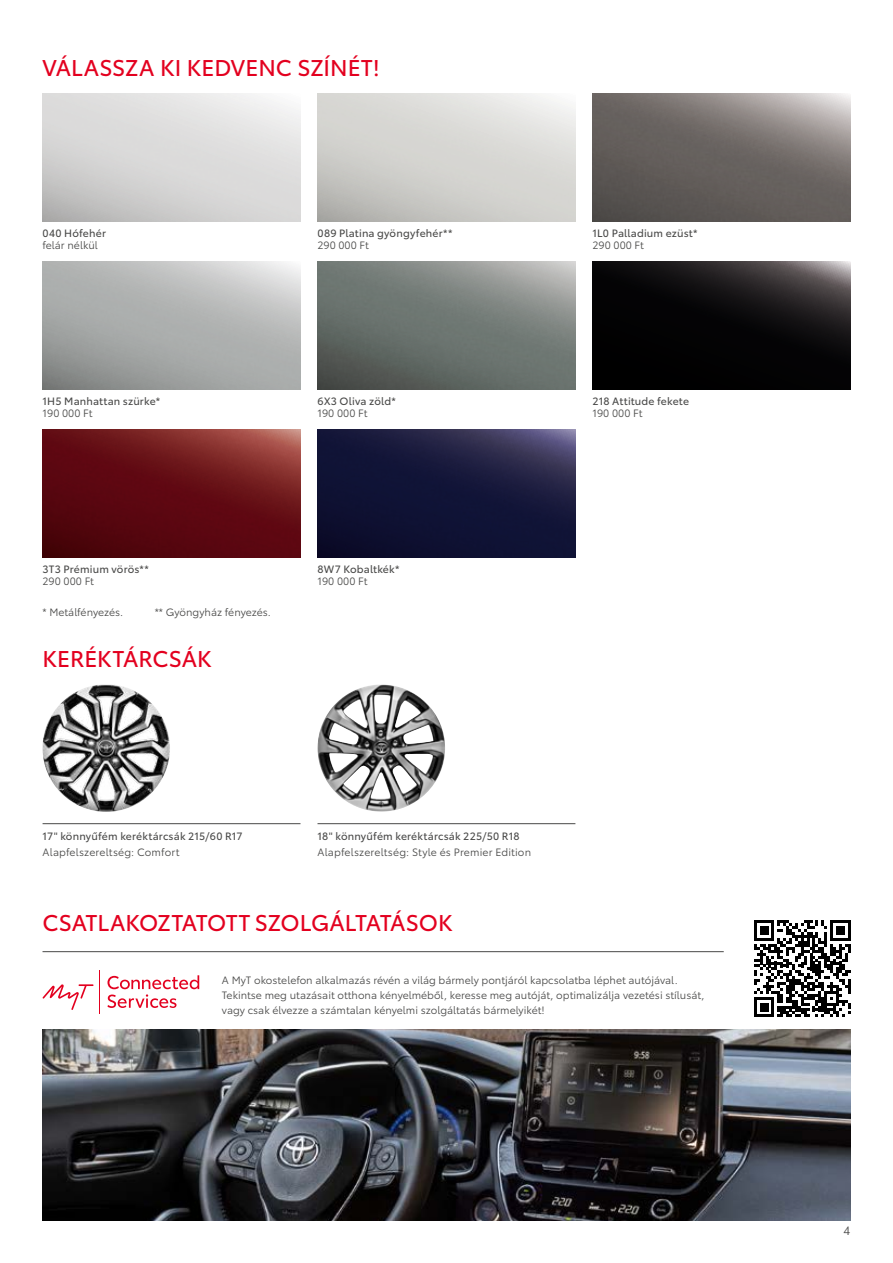
<style>
.page{position:relative;width:893px;height:1263px;background:#fff}
.page>*{position:absolute;margin:0;border:0;box-sizing:border-box;transform-origin:0 0}
.t1{font:22.5px "Toyota Type";letter-spacing:-.005em;color:#e3001f}
.t2{font:12px "Toyota Type";color:#494948}
.t3{font:10.5px/15px "Toyota Type";color:#494948}
.t4{font:10.5px "Toyota Type";letter-spacing:.015em;color:#494948}
</style>
<div class="page">
<img style="left:317px;top:684px;width:128px;height:128px">
<img style="left:42px;top:684px;width:128px;height:128px;border-radius:64px">
<hr style="left:43px;top:823px;width:257px;height:1px;background:#494948">
<hr style="left:317px;top:823px;width:258px;height:1px;background:#494948">
<img style="left:43px;top:1029px;width:807px;height:191px">
<svg style="left:107px;top:975px;width:92px;height:33px"></svg>
<hr style="left:99px;top:970px;width:1px;height:44px;background:#e3001f">
<svg style="left:43px;top:984px;width:51px;height:26px"></svg>
<hr style="left:43px;top:951px;width:681px;height:1px;background:#494948">
<svg style="left:754px;top:920px;width:97px;height:97px"></svg>
<div style="left:315px;top:91px;width:261px;height:130px;background:#2e2520;opacity:.5"></div>
<div style="left:590px;top:259px;width:261px;height:130px;background:#2e2520;opacity:.5"></div>
<div style="left:40px;top:91px;width:261px;height:130px;background:#2e2520;opacity:.5"></div>
<div style="left:590px;top:91px;width:261px;height:130px;background:#2e2520;opacity:.5"></div>
<div style="left:40px;top:427px;width:261px;height:130px;background:#2e2520;opacity:.5"></div>
<div style="left:315px;top:259px;width:261px;height:130px;background:#2e2520;opacity:.5"></div>
<div style="left:40px;top:259px;width:261px;height:130px;background:#2e2520;opacity:.5"></div>
<div style="left:314px;top:427px;width:261px;height:130px;background:#2e2520;opacity:.5"></div>
<h1 class="t1" style="left:43px;top:51px;width:339px">VÁLASSZA KI KEDVENC SZÍNÉT!</h1>
<p class="t4" style="left:43px;top:226px;width:65px">040 Hófehér</p>
<p class="t3" style="left:43px;top:237px;width:57px">felár nélkül</p>
<p class="t4" style="left:43px;top:394px;width:119px">1H5 Manhattan szürke*</p>
<p class="t3" style="left:43px;top:405px;width:52px">190 000 Ft</p>
<p class="t4" style="left:317px;top:226px;width:136px">089 Platina gyöngyfehér**</p>
<p class="t3" style="left:317px;top:237px;width:53px">290 000 Ft</p>
<p class="t4" style="left:317px;top:394px;width:80px">6X3 Oliva zöld*</p>
<p class="t3" style="left:317px;top:405px;width:52px">190 000 Ft</p>
<p class="t4" style="left:43px;top:562px;width:108px">3T3 Prémium vörös**</p>
<p class="t3" style="left:43px;top:573px;width:53px">290 000 Ft</p>
<p class="t3" style="left:43px;top:604px;width:82px">* Metálfényezés.</p>
<p class="t3" style="left:155px;top:604px;width:118px">** Gyöngyház fényezés.</p>
<h1 class="t1" style="left:43px;top:642px;width:171px">KERÉKTÁRCSÁK</h1>
<p class="t4" style="left:317px;top:562px;width:84px">8W7 Kobaltkék*</p>
<p class="t3" style="left:317px;top:573px;width:52px">190 000 Ft</p>
<p class="t4" style="left:592px;top:226px;width:107px">1L0 Palladium ezüst*</p>
<p class="t3" style="left:592px;top:237px;width:53px">290 000 Ft</p>
<p class="t4" style="left:592px;top:394px;width:98px">218 Attitude fekete</p>
<p class="t3" style="left:592px;top:405px;width:52px">190 000 Ft</p>
<p class="t4" style="left:43px;top:828px;width:202px">17" könnyűfém keréktárcsák 215/60 R17</p>
<p class="t3" style="left:43px;top:844px;width:138px">Alapfelszereltség: Comfort</p>
<p class="t4" style="left:317px;top:828px;width:204px">18" könnyűfém keréktárcsák 225/50 R18</p>
<p class="t3" style="left:317px;top:844px;width:215px">Alapfelszereltség: Style és Premier Edition</p>
<h1 class="t1" style="left:43px;top:906px;width:412px">CSATLAKOZTATOTT SZOLGÁLTATÁSOK</h1>
<p class="t3" style="left:222px;top:972px;width:484px">A MyT okostelefon alkalmazás révén a világ bármely pontjáról kapcsolatba léphet autójával.<br>Tekintse meg utazásait otthona kényelméből, keresse meg autóját, optimalizálja vezetési stílusát, vagy csak élvezze a számtalan kényelmi szolgáltatás bármelyikét!</p>
<p class="t2" style="left:844px;top:1222px;width:8px">4</p>
</div>
